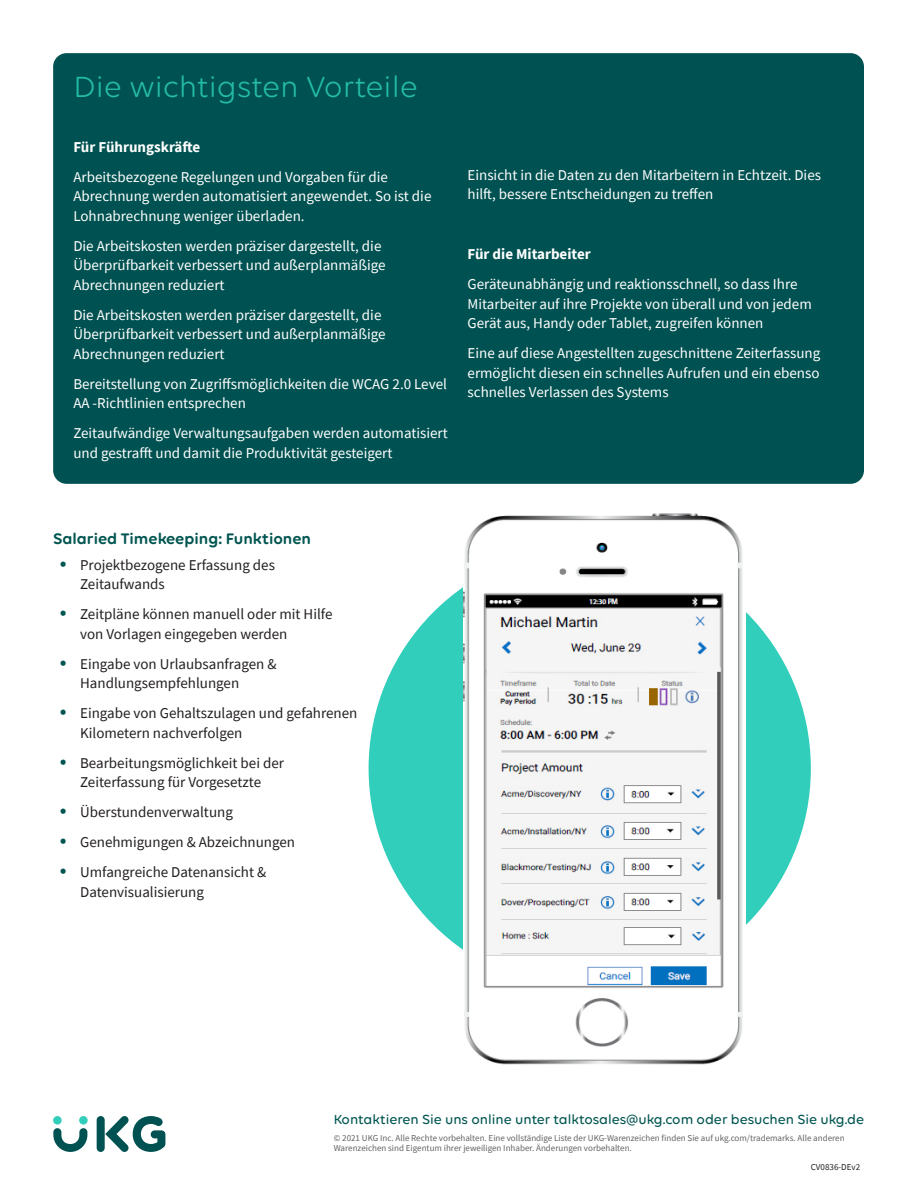
<style>
.page{position:relative;width:918px;height:1188px;background:#fff}
.page>*{position:absolute;margin:0;border:0;box-sizing:border-box;transform-origin:0 0}
.Callout_title{font:31.5px "Volte Rounded";color:#24bca4}
.Body_headline{font:600 16.5px "Volte Rounded";color:#005550}
.Body_text_9_12{font:15px/19.5px "Source Sans Pro";color:#fff}
.t1{font:15px/19.5px "Source Sans Pro";color:#231f20}
.Body_text_9_12-2{font:700 15px "Source Sans Pro";color:#fff}
.Call_to_action{font:500 14.25px "Volte Rounded";color:#005550}
.Footnote{font:9px/10.5px "Source Sans Pro";color:#636366}
.Footnote-2{font:9px "Source Sans Pro";color:#231f20}
.s1{font-size:22.5px;color:#005550}
</style>
<div class="page">
<div style="left:53px;top:53px;width:811px;height:431px;background:#005151;border-radius:14px"></div>
<div style="left:97px;top:1116px;width:8px;height:36px;background:#005151;border-radius:4px"></div>
<svg style="left:105px;top:1116px;width:60px;height:36px"></svg>
<div style="left:53px;top:1116px;width:9px;height:9px;background:#30cebb;border-radius:50%"></div>
<div style="left:79px;top:1116px;width:9px;height:9px;background:#30cebb;border-radius:50%"></div>
<svg style="left:53px;top:1128px;width:34px;height:24px"></svg>
<div style="left:369px;top:547px;width:442px;height:443px;background:#30cebb;border-radius:50%"></div>
<img style="left:463px;top:513px;width:283px;height:552px">
<p class="Callout_title" style="left:73px;top:68px;width:346px">Die wichtigsten Vorteile</p>
<p class="Body_text_9_12-2" style="left:73px;top:136px;width:128px">Für Führungskräfte</p>
<p class="Body_text_9_12" style="left:73px;top:167px;width:360px">Arbeitsbezogene Regelungen und Vorgaben für die<br>Abrechnung werden automatisiert angewendet. So ist die<br>Lohnabrechnung weniger überladen.</p>
<p class="Body_text_9_12" style="left:73px;top:236px;width:314px">Die Arbeitskosten werden präziser dargestellt, die<br>Überprüfbarkeit verbessert und außerplanmäßige<br>Abrechnungen reduziert</p>
<p class="Body_text_9_12" style="left:73px;top:305px;width:314px">Die Arbeitskosten werden präziser dargestellt, die<br>Überprüfbarkeit verbessert und außerplanmäßige<br>Abrechnungen reduziert</p>
<p class="Body_text_9_12" style="left:73px;top:374px;width:375px">Bereitstellung von Zugriffsmöglichkeiten die WCAG 2.0 Level<br>AA -Richtlinien entsprechen</p>
<p class="Body_text_9_12" style="left:73px;top:423px;width:376px">Zeitaufwändige Verwaltungsaufgaben werden automatisiert und gestrafft und damit die Produktivität gesteigert</p>
<p class="Body_text_9_12" style="left:468px;top:165px;width:355px">Einsicht in die Daten zu den Mitarbeitern in Echtzeit. Dies hilft, bessere Entscheidungen zu treffen</p>
<p class="Body_text_9_12-2" style="left:468px;top:244px;width:125px">Für die Mitarbeiter</p>
<p class="Body_text_9_12" style="left:468px;top:274px;width:346px">Geräteunabhängig und reaktionsschnell, so dass Ihre<br>Mitarbeiter auf ihre Projekte von überall und von jedem<br>Gerät aus, Handy oder Tablet, zugreifen können</p>
<p class="Body_text_9_12" style="left:468px;top:343px;width:354px;text-align:justify">Eine auf diese Angestellten zugeschnittene Zeiterfassung ermöglicht diesen ein schnelles Aufrufen und ein ebenso schnelles Verlassen des Systems</p>
<p class="Body_headline" style="left:53px;top:529px;width:260px">Salaried Timekeeping: Funktionen</p>
<p class="t1" style="left:80px;top:555px;width:196px;text-indent:-20px"><span class="s1">•</span> Projektbezogene Erfassung des<br>Zeitaufwands</p>
<p class="t1" style="left:80px;top:605px;width:254px;text-indent:-20px"><span class="s1">•</span> Zeitpläne können manuell oder mit Hilfe von Vorlagen eingegeben werden</p>
<p class="t1" style="left:80px;top:654px;width:198px;text-indent:-20px"><span class="s1">•</span> Eingabe von Urlaubsanfragen &amp;<br>Handlungsempfehlungen</p>
<p class="t1" style="left:80px;top:704px;width:279px;text-indent:-20px"><span class="s1">•</span> Eingabe von Gehaltszulagen und gefahrenen<br>Kilometern nachverfolgen</p>
<p class="t1" style="left:60px;top:753px;width:226px;text-align:center"><span class="s1">•</span> Bearbeitungsmöglichkeit bei der<br>Zeiterfassung für Vorgesetzte</p>
<p class="t1" style="left:60px;top:803px;width:175px"><span class="s1">•</span> Überstundenverwaltung</p>
<p class="t1" style="left:60px;top:833px;width:237px"><span class="s1">•</span> Genehmigungen &amp; Abzeichnungen</p>
<p class="t1" style="left:80px;top:863px;width:188px;text-indent:-20px"><span class="s1">•</span> Umfangreiche Datenansicht &amp;<br>Datenvisualisierung</p>
<p class="Call_to_action" style="left:334px;top:1111px;width:532px">Kontaktieren Sie uns online unter talktosales@ukg.com oder besuchen Sie ukg.de</p>
<p class="Footnote" style="left:334px;top:1132px;width:512px">© 2021 UKG Inc. Alle Rechte vorbehalten. Eine vollständige Liste der UKG-Warenzeichen finden Sie auf ukg.com/trademarks. Alle anderen<br>Warenzeichen sind Eigentum ihrer jeweiligen Inhaber. Änderungen vorbehalten.</p>
<p class="Footnote-2" style="left:811px;top:1161px;width:51px">CV0836-DEv2</p>
</div>
